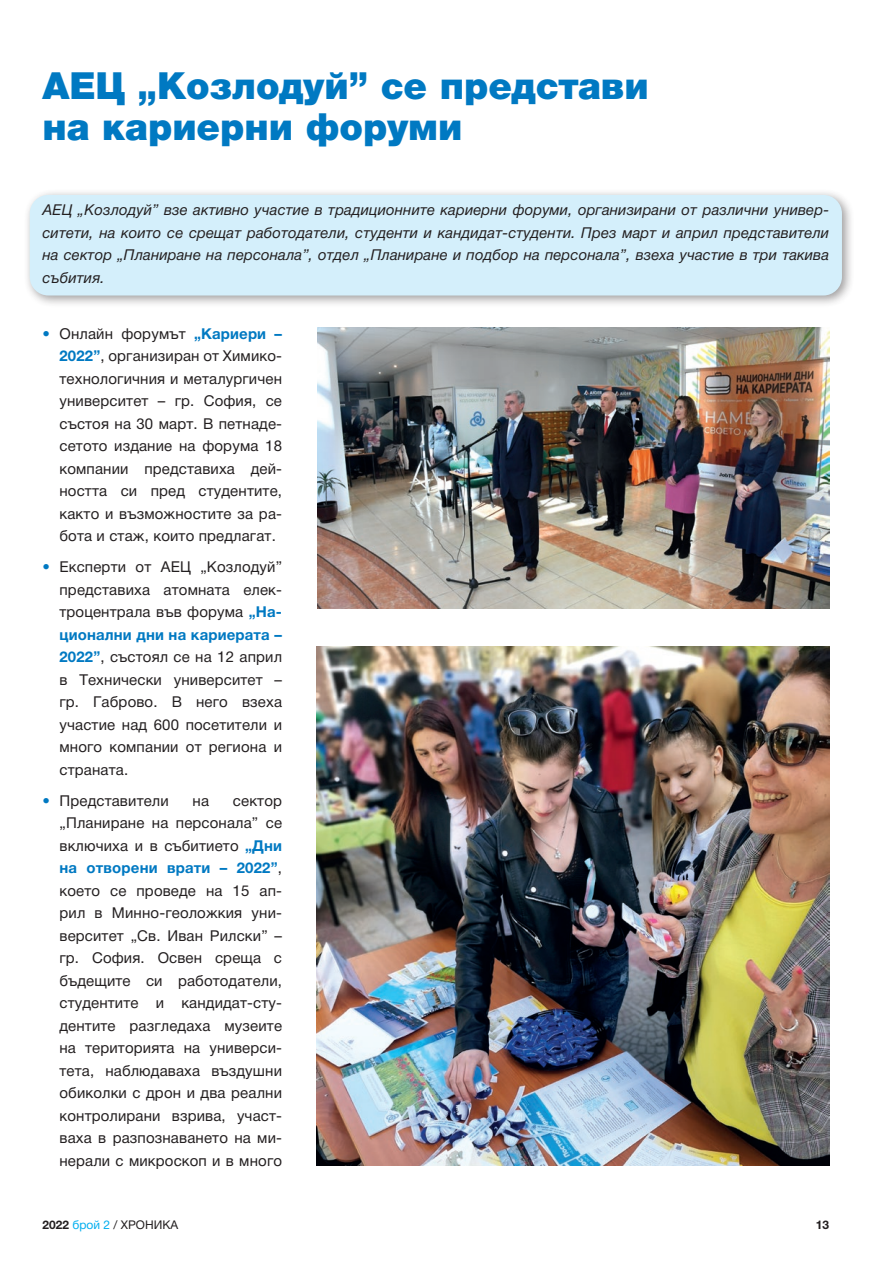
<style>
.page{position:relative;width:893px;height:1263px;background:#fff}
.page>*{position:absolute;margin:0;border:0;box-sizing:border-box;transform-origin:0 0}
.t1{font:900 37.5px/40.5px "Helvetica Neue Cyr";color:#0079c2}
.t2{font:15px/22.5px "Helvetica Neue Cyr";letter-spacing:.01em;color:#231f20;text-align:justify}
.t3{font:italic 15px/22.5px "Helvetica Neue Cyr";letter-spacing:.01em;color:#231f20;text-align:justify}
.t4{font:12px "Helvetica Neue Cyr";color:#231f20}
.t5{font:700 12px "Helvetica Neue Cyr";color:#231f20}
.s1{color:#0079c2}
.s2{font-weight:700;color:#0079c2}
.s3{font-weight:700}
.s4{color:#00aeef}
</style>
<div class="page">
<img style="left:317px;top:328px;width:512px;height:281px">
<img style="left:316px;top:646px;width:513px;height:519px">
<div style="left:23px;top:188px;width:832px;height:120px;background:#231f20;opacity:.45"></div>
<div style="left:30px;top:195px;width:812px;height:100px;background:#d4effb;border-radius:19px"></div>
<h1 class="t1" style="left:42px;top:66px;width:608px">АЕЦ „Козлодуй” се представи на кариерни форуми</h1>
<p class="t3" style="left:42px;top:199px;width:788px">АЕЦ „Козлодуй” взе активно участие в традиционните кариерни форуми, организирани от различни универ&shy;ситети, на които се срещат работодатели, студенти и кандидат-студенти. През март и април представители на сектор „Планиране на персонала”, отдел „Планиране и подбор на персонала”, взеха участие в три такива събития.</p>
<p class="t2" style="left:59px;top:322px;width:224px;text-indent:-17px"><span class="s1">•</span> Онлайн форумът <span class="s2">„Кариери – 2022”</span>, организиран от Химико&shy;технологичния и металургичен университет – гр. София, се състоя на 30 март. В петнаде&shy;сетото издание на форума 18 компании представиха дей&shy;ността си пред студентите, както и възможностите за ра&shy;бота и стаж, които предлагат.</p>
<p class="t2" style="left:59px;top:556px;width:224px;text-indent:-17px"><span class="s1">•</span> Експерти от АЕЦ „Козлодуй” представиха атомната елек&shy;троцентрала във форума <span class="s2">„На&shy;ционални дни на кариерата – 2022”</span>, състоял се на 12 април в Технически университет – гр. Габрово. В него взеха участие над 600 посетители и много компании от региона и страната.</p>
<p class="t2" style="left:42px;top:789px;width:128px"><span class="s1">•</span> Представители</p>
<p class="t2" style="left:193px;top:789px;width:18px">на</p>
<p class="t2" style="left:59px;top:789px;width:224px;text-indent:173px">сектор „Планиране на персонала” се включиха и в събитието <span class="s2">„Дни на отворени врати – 2022”</span>, което се проведе на 15 ап&shy;рил в Минно-геоложкия уни&shy;верситет „Св. Иван Рилски” – гр. София. Освен среща с бъдещите си работодатели, студентите и кандидат-сту&shy;дентите разгледаха музеите на територията на универси&shy;тета, наблюдаваха въздушни обиколки с дрон и два реални контролирани взрива, участ&shy;ваха в разпознаването на ми&shy;нерали с микроскоп и в много</p>
<p class="t4" style="left:43px;top:1218px;width:137px"><span class="s3">2022</span> <span class="s4">брой 2</span> / ХРОНИКА</p>
<p class="t5" style="left:816px;top:1218px;width:15px">13</p>
</div>
